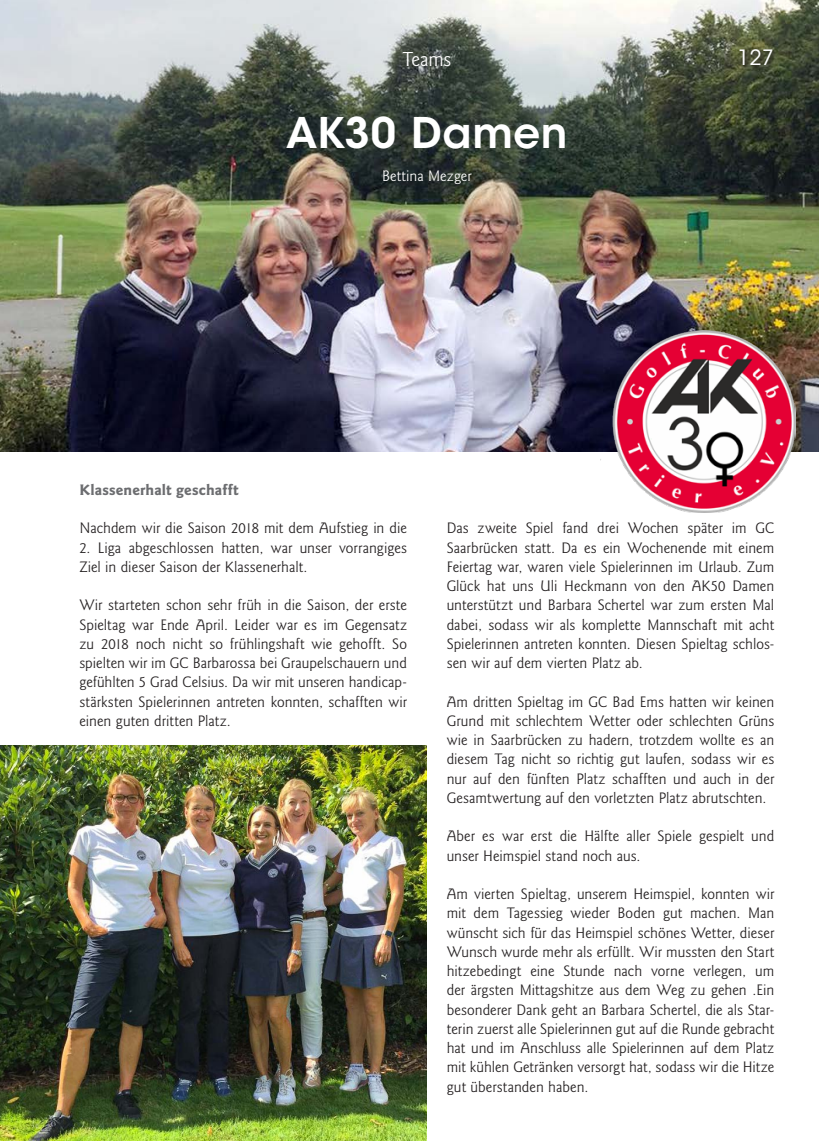
<style>
.page{position:relative;width:819px;height:1141px;background:#fff}
.page>*{position:absolute;margin:0;border:0;box-sizing:border-box;transform-origin:0 0}
.head{font:600 42px "ITC Avant Garde Std";letter-spacing:.015em;color:#fff}
.Themen_Head{font:21px "Goudy Sans Std";letter-spacing:-.015em;color:#fff}
.Seitenzahl_weiss{font:21px "ITC Avant Garde Std";color:#fff}
.Fliesstext_F3{font:15.75px/19.2px "Goudy Sans Std";color:#231f20;text-align:justify}
.Zwischenhead{font:700 15.75px "Goudy Sans Std";letter-spacing:.01em;color:#6c6d70}
.Fliesstext_F3-2{font:15.75px "Goudy Sans Std";letter-spacing:.005em;color:#fff}
</style>
<div class="page">
<img style="left:0;top:0;width:819px;height:451px">
<img style="left:600px;top:330px;width:195px;height:183px">
<img style="left:0;top:746px;width:427px;height:395px">
<svg style="left:738px;top:48px;width:39px;height:22px"></svg>
<p class="Themen_Head" style="left:402px;top:47px;width:50px">Teams</p>
<p class="head" style="left:286px;top:106px;width:283px">AK30 Damen</p>
<p class="Fliesstext_F3-2" style="left:382px;top:167px;width:91px">Bettina Mezger</p>
<p class="Seitenzahl_weiss" style="left:737px;top:45px;width:38px">127</p>
<p class="Zwischenhead" style="left:79px;top:480px;width:161px">Klassenerhalt geschafft</p>
<p class="Fliesstext_F3" style="left:79px;top:519px;width:329px">Nachdem wir die Saison 2018 mit dem Aufstieg in die</p>
<p class="Fliesstext_F3" style="left:79px;top:538px;width:329px">2. Liga abgeschlossen hatten, war unser vorrangiges<br>Ziel in dieser Saison der Klassenerhalt.</p>
<p class="Fliesstext_F3" style="left:79px;top:596px;width:329px">Wir starteten schon sehr früh in die Saison, der erste Spieltag war Ende April. Leider war es im Gegensatz zu 2018 noch nicht so frühlingshaft wie gehofft. So spielten wir im GC Barbarossa bei Graupelschauern und gefühlten 5 Grad Celsius. Da wir mit unseren handicap&shy;stärksten Spielerinnen antreten konnten, schafften wir einen guten dritten Platz.</p>
<p class="Fliesstext_F3" style="left:446px;top:519px;width:329px">Das zweite Spiel fand drei Wochen später im GC Saarbrücken statt. Da es ein Wochenende mit einem Feiertag war, waren viele Spielerinnen im Urlaub. Zum Glück hat uns Uli Heckmann von den AK50 Damen unterstützt und Barbara Schertel war zum ersten Mal dabei, sodass wir als komplette Mannschaft mit acht Spielerinnen antreten konnten. Diesen Spieltag schlos&shy;sen wir auf dem vierten Platz ab.</p>
<p class="Fliesstext_F3" style="left:446px;top:692px;width:329px">Am dritten Spieltag im GC Bad Ems hatten wir keinen Grund mit schlechtem Wetter oder schlechten Grüns wie in Saarbrücken zu hadern, trotzdem wollte es an diesem Tag nicht so richtig gut laufen, sodass wir es nur auf den fünften Platz schafften und auch in der Gesamtwertung auf den vorletzten Platz abrutschten.</p>
<p class="Fliesstext_F3" style="left:446px;top:827px;width:329px">Aber es war erst die Hälfte aller Spiele gespielt und unser Heimspiel stand noch aus.</p>
<p class="Fliesstext_F3" style="left:446px;top:884px;width:329px">Am vierten Spieltag, unserem Heimspiel, konnten wir mit dem Tagessieg wieder Boden gut machen. Man wünscht sich für das Heimspiel schönes Wetter, dieser Wunsch wurde mehr als erfüllt. Wir mussten den Start hitzebedingt eine Stunde nach vorne verlegen, um der ärgsten Mittagshitze aus dem Weg zu gehen .Ein besonderer Dank geht an Barbara Schertel, die als Star&shy;terin zuerst alle Spielerinnen gut auf die Runde gebracht hat und im Anschluss alle Spielerinnen auf dem Platz mit kühlen Getränken versorgt hat, sodass wir die Hitze gut überstanden haben.</p>
</div>
